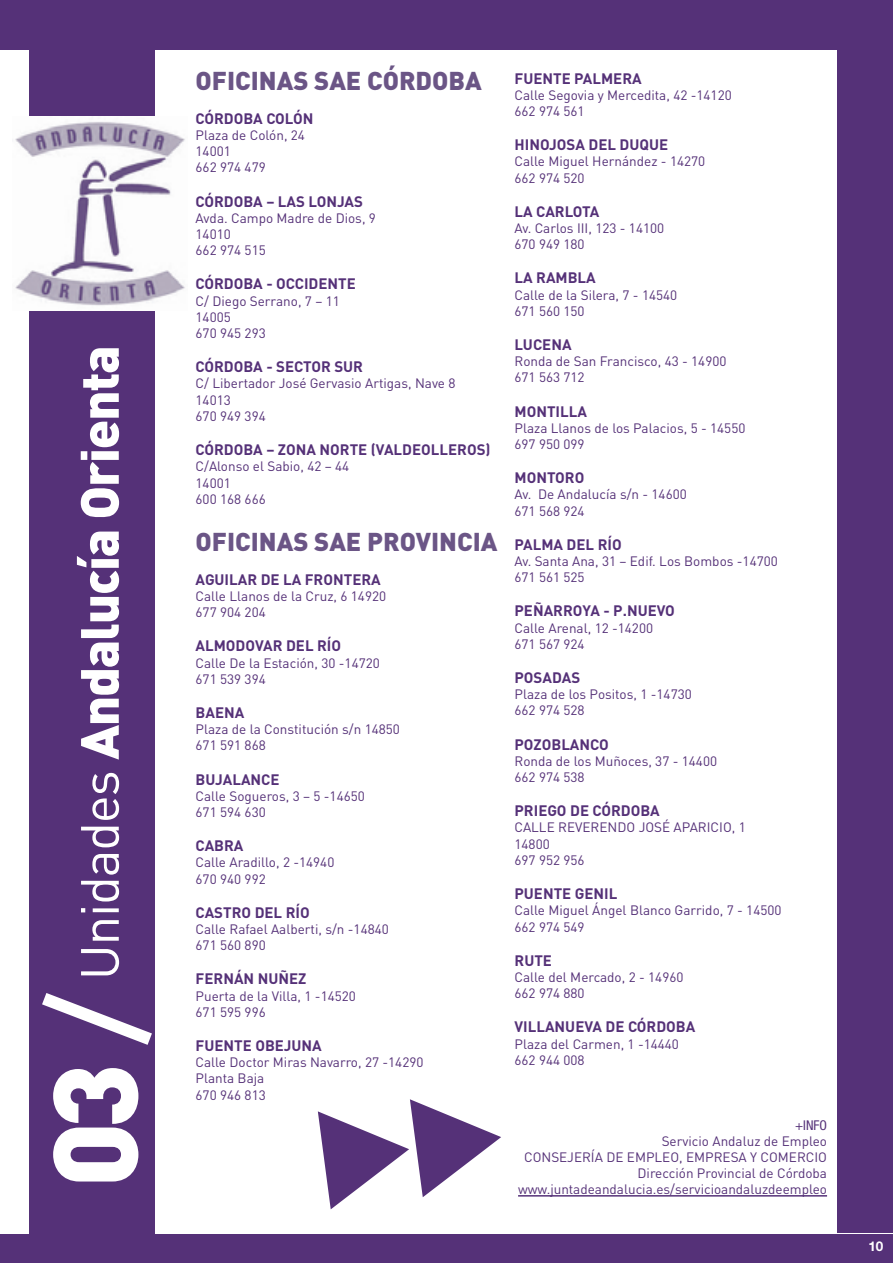
<style>
.page{position:relative;width:893px;height:1263px;background:#fff}
.page>*{position:absolute;margin:0;border:0;box-sizing:border-box;transform-origin:0 0}
.t1{font:900 52.95px "DIN Pro";letter-spacing:-.025em;color:#fff}
.t2{font:900 25.5px "DIN Pro";color:#6b5586}
.t3{font:700 15px "DIN Pro";color:#553178}
.t4{font:13.5px/16.2px "DIN Pro";color:#553178}
.t5{font:condensed 13.5px "Helvetica Neue LT Std";color:#553178}
.t6{font:700 13.5px "Helvetica Neue LT Std";color:#fff}
.s1{font-weight:400}
</style>
<div class="page">
<div style="left:0;top:1235px;width:893px;height:28px;background:#553178"></div>
<div style="left:30px;top:0;width:125px;height:1263px;background:#553178"></div>
<hr style="left:518px;top:1195px;width:309px;height:1px;background:#553178">
<svg style="left:53px;top:1068px;width:85px;height:113px"></svg>
<svg style="left:29px;top:983px;width:123px;height:72px"></svg>
<img style="left:15px;top:117px;width:170px;height:193px">
<div style="left:0;top:0;width:893px;height:50px;background:#553178"></div>
<div style="left:838px;top:18px;width:55px;height:1215px;background:#553178"></div>
<svg style="left:318px;top:1099px;width:183px;height:110px"></svg>
<h1 class="t1" style="left:64px;top:980px;width:636px;rotate:-90deg"><span class="s1">Unidades</span> Andalucía Orienta</h1>
<h2 class="t2" style="left:196px;top:63px;width:288px">OFICINAS SAE CÓRDOBA</h2>
<p class="t3" style="left:196px;top:108px;width:119px">CÓRDOBA COLÓN</p>
<p class="t4" style="left:196px;top:127px;width:111px">Plaza de Colón, 24<br>14001<br>662 974 479</p>
<p class="t3" style="left:196px;top:191px;width:169px">CÓRDOBA – LAS LONJAS</p>
<p class="t4" style="left:196px;top:209px;width:182px">Avda. Campo Madre de Dios, 9<br>14010<br>662 974 515</p>
<p class="t3" style="left:196px;top:274px;width:162px">CÓRDOBA - OCCIDENTE</p>
<p class="t4" style="left:196px;top:292px;width:146px">C/ Diego Serrano, 7 – 11<br>14005<br>670 945 293</p>
<p class="t3" style="left:196px;top:357px;width:169px">CÓRDOBA - SECTOR SUR</p>
<p class="t4" style="left:196px;top:375px;width:261px">C/ Libertador José Gervasio Artigas, Nave 8<br>14013<br>670 949 394</p>
<p class="t3" style="left:196px;top:439px;width:296px">CÓRDOBA – ZONA NORTE (VALDEOLLEROS)</p>
<p class="t4" style="left:196px;top:458px;width:155px">C/Alonso el Sabio, 42 – 44<br>14001<br>600 168 666</p>
<h2 class="t2" style="left:196px;top:524px;width:303px">OFICINAS SAE PROVINCIA</h2>
<p class="t3" style="left:196px;top:569px;width:187px">AGUILAR DE LA FRONTERA</p>
<p class="t4" style="left:196px;top:587px;width:192px">Calle Llanos de la Cruz, 6 14920<br>677 904 204</p>
<p class="t3" style="left:196px;top:636px;width:147px">ALMODOVAR DEL RÍO</p>
<p class="t4" style="left:196px;top:654px;width:186px">Calle De la Estación, 30 -14720<br>671 539 394</p>
<p class="t3" style="left:196px;top:702px;width:50px">BAENA</p>
<p class="t4" style="left:196px;top:721px;width:206px">Plaza de la Constitución s/n 14850<br>671 591 868</p>
<p class="t3" style="left:196px;top:769px;width:86px">BUJALANCE</p>
<p class="t4" style="left:196px;top:787px;width:171px">Calle Sogueros, 3 – 5 -14650<br>671 594 630</p>
<p class="t3" style="left:196px;top:835px;width:49px">CABRA</p>
<p class="t4" style="left:196px;top:854px;width:140px">Calle Aradillo, 2 -14940<br>670 940 992</p>
<p class="t3" style="left:196px;top:902px;width:116px">CASTRO DEL RÍO</p>
<p class="t4" style="left:196px;top:920px;width:195px">Calle Rafael Aalberti, s/n -14840<br>671 560 890</p>
<p class="t3" style="left:196px;top:969px;width:112px">FERNÁN NUÑEZ</p>
<p class="t4" style="left:196px;top:987px;width:162px">Puerta de la Villa, 1 -14520<br>671 595 996</p>
<p class="t3" style="left:196px;top:1035px;width:128px">FUENTE OBEJUNA</p>
<p class="t4" style="left:196px;top:1054px;width:229px">Calle Doctor Miras Navarro, 27 -14290<br>Planta Baja<br>670 946 813</p>
<p class="t3" style="left:514px;top:68px;width:129px">FUENTE PALMERA</p>
<p class="t4" style="left:514px;top:86px;width:219px">Calle Segovia y Mercedita, 42 -14120<br>662 974 561</p>
<p class="t3" style="left:514px;top:135px;width:155px">HINOJOSA DEL DUQUE</p>
<p class="t4" style="left:514px;top:153px;width:192px">Calle Miguel Hernández - 14270<br>662 974 520</p>
<p class="t3" style="left:514px;top:201px;width:87px">LA CARLOTA</p>
<p class="t4" style="left:514px;top:219px;width:151px">Av. Carlos III, 123 - 14100<br>670 949 180</p>
<p class="t3" style="left:514px;top:268px;width:83px">LA RAMBLA</p>
<p class="t4" style="left:514px;top:286px;width:164px">Calle de la Silera, 7 - 14540<br>671 560 150</p>
<p class="t3" style="left:514px;top:334px;width:59px">LUCENA</p>
<p class="t4" style="left:514px;top:353px;width:213px">Ronda de San Francisco, 43 - 14900<br>671 563 712</p>
<p class="t3" style="left:514px;top:401px;width:74px">MONTILLA</p>
<p class="t4" style="left:514px;top:419px;width:232px">Plaza Llanos de los Palacios, 5 - 14550<br>697 950 099</p>
<p class="t3" style="left:514px;top:468px;width:71px">MONTORO</p>
<p class="t4" style="left:514px;top:486px;width:174px">Av. De Andalucía s/n - 14600<br>671 568 924</p>
<p class="t3" style="left:514px;top:534px;width:109px">PALMA DEL RÍO</p>
<p class="t4" style="left:514px;top:552px;width:265px">Av. Santa Ana, 31 – Edif. Los Bombos -14700<br>671 561 525</p>
<p class="t3" style="left:514px;top:601px;width:162px">PEÑARROYA - P.NUEVO</p>
<p class="t4" style="left:514px;top:619px;width:140px">Calle Arenal, 12 -14200<br>671 567 924</p>
<p class="t3" style="left:514px;top:667px;width:67px">POSADAS</p>
<p class="t4" style="left:514px;top:686px;width:179px">Plaza de los Positos, 1 -14730<br>662 974 528</p>
<p class="t3" style="left:514px;top:734px;width:96px">POZOBLANCO</p>
<p class="t4" style="left:514px;top:752px;width:204px">Ronda de los Muñoces, 37 - 14400<br>662 974 538</p>
<p class="t3" style="left:514px;top:801px;width:147px">PRIEGO DE CÓRDOBA</p>
<p class="t4" style="left:514px;top:819px;width:233px">CALLE REVERENDO JOSÉ APARICIO, 1<br>14800<br>697 952 956</p>
<p class="t3" style="left:514px;top:883px;width:104px">PUENTE GENIL</p>
<p class="t4" style="left:514px;top:902px;width:268px">Calle Miguel Ángel Blanco Garrido, 7 - 14500<br>662 974 549</p>
<p class="t3" style="left:514px;top:950px;width:39px">RUTE</p>
<p class="t4" style="left:514px;top:968px;width:170px">Calle del Mercado, 2 - 14960<br>662 974 880</p>
<p class="t3" style="left:514px;top:1017px;width:182px">VILLANUEVA DE CÓRDOBA</p>
<p class="t4" style="left:514px;top:1035px;width:166px">Plaza del Carmen, 1 -14440<br>662 944 008</p>
<p class="t5" style="left:795px;top:1117px;width:33px">+INFO</p>
<p class="t4" style="left:518px;top:1132px;width:310px;text-align:right">Servicio Andaluz de Empleo<br>CONSEJERÍA DE EMPLEO, EMPRESA Y COMERCIO Dirección Provincial de Córdoba www.juntadeandalucia.es/servicioandaluzdeempleo</p>
<p class="t6" style="left:868px;top:1238px;width:17px">10</p>
</div>
